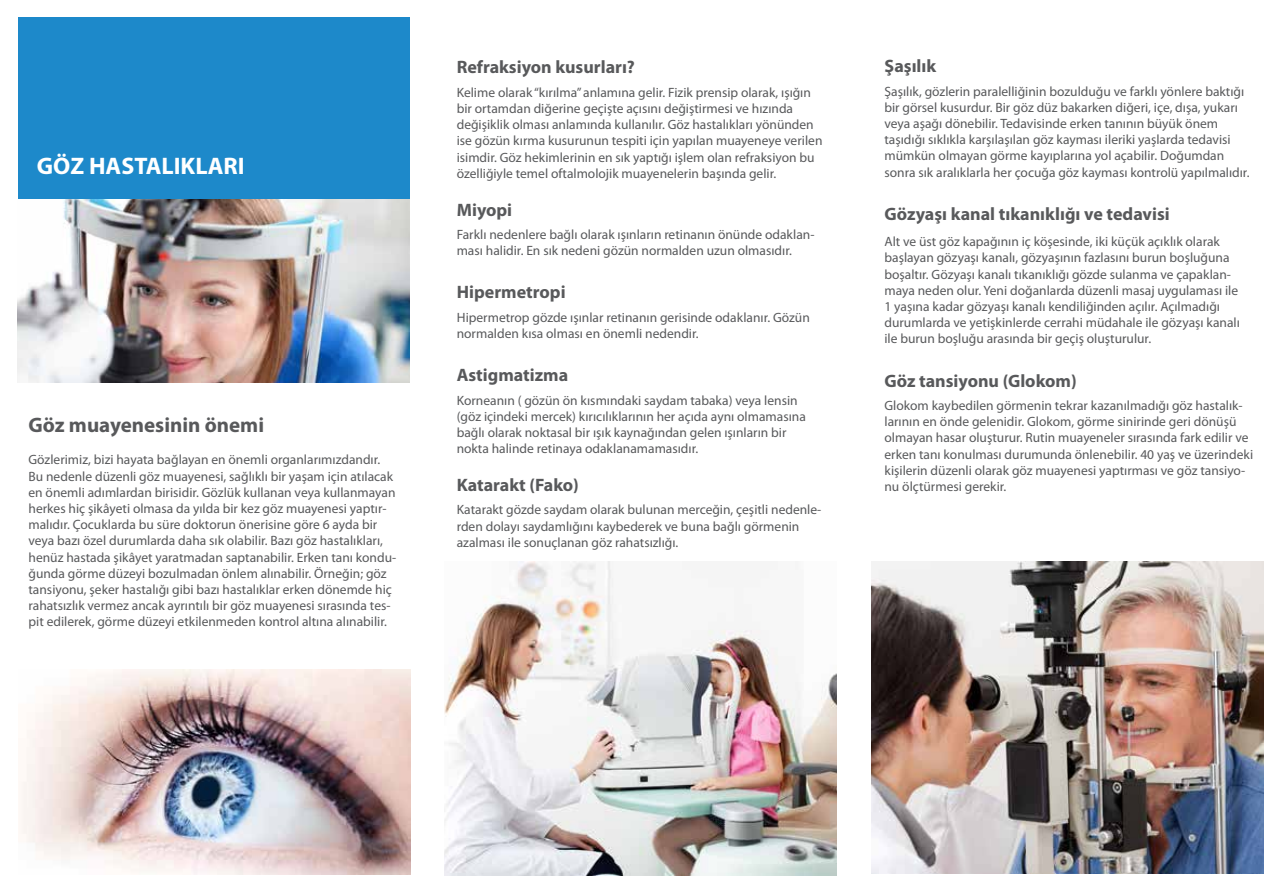
<style>
.page{position:relative;width:1281px;height:893px;background:#fff}
.page>*{position:absolute;margin:0;border:0;box-sizing:border-box;transform-origin:0 0}
.t1{font:700 24px "Myriad Pro";color:#fff}
.t2{font:700 21px "Myriad Pro";color:#58595b}
.t3{font:700 18px "Myriad Pro";color:#58595b}
.t4{font:13.5px/16.2px "Myriad Pro";color:#58595b}
</style>
<div class="page">
<div style="left:18px;top:17px;width:391px;height:182px;background:#1d89ca"></div>
<img style="left:18px;top:199px;width:391px;height:183px">
<img style="left:21px;top:669px;width:389px;height:205px">
<img style="left:445px;top:562px;width:391px;height:314px">
<img style="left:871px;top:561px;width:392px;height:312px">
<h1 class="t1" style="left:37px;top:151px;width:209px">GÖZ HASTALIKLARI</h1>
<h2 class="t2" style="left:29px;top:411px;width:237px">Göz muayenesinin önemi</h2>
<p class="t4" style="left:29px;top:452px;width:369px">Gözlerimiz, bizi hayata bağlayan en önemli organlarımızdandır.<br>Bu nedenle düzenli göz muayenesi, sağlıklı bir yaşam için atılacak en önemli adımlardan birisidir. Gözlük kullanan veya kullanmayan herkes hiç şikâyeti olmasa da yılda bir kez göz muayenesi yaptır&shy;malıdır. Çocuklarda bu süre doktorun önerisine göre 6 ayda bir veya bazı özel durumlarda daha sık olabilir. Bazı göz hastalıkları, henüz hastada şikâyet yaratmadan saptanabilir. Erken tanı kondu&shy;ğunda görme düzeyi bozulmadan önlem alınabilir. Örneğin; göz tansiyonu, şeker hastalığı gibi bazı hastalıklar erken dönemde hiç rahatsızlık vermez ancak ayrıntılı bir göz muayenesi sırasında tes&shy;pit edilerek, görme düzeyi etkilenmeden kontrol altına alınabilir.</p>
<h3 class="t3" style="left:457px;top:56px;width:180px">Refraksiyon kusurları?</h3>
<p class="t4" style="left:457px;top:84px;width:367px">Kelime olarak “kırılma” anlamına gelir. Fizik prensip olarak, ışığın bir ortamdan diğerine geçişte açısını değiştirmesi ve hızında değişiklik olması anlamında kullanılır. Göz hastalıkları yönünden ise gözün kırma kusurunun tespiti için yapılan muayeneye verilen isimdir. Göz hekimlerinin en sık yaptığı işlem olan refraksiyon bu özelliğiyle temel oftalmolojik muayenelerin başında gelir.</p>
<h3 class="t3" style="left:457px;top:198px;width:57px">Miyopi</h3>
<p class="t4" style="left:457px;top:226px;width:359px">Farklı nedenlere bağlı olarak ışınların retinanın önünde odaklan&shy;ması halidir. En sık nedeni gözün normalden uzun olmasıdır.</p>
<h3 class="t3" style="left:457px;top:281px;width:110px">Hipermetropi</h3>
<p class="t4" style="left:457px;top:309px;width:355px">Hipermetrop gözde ışınlar retinanın gerisinde odaklanır. Gözün normalden kısa olması en önemli nedendir.</p>
<h3 class="t3" style="left:457px;top:363px;width:113px">Astigmatizma</h3>
<p class="t4" style="left:457px;top:392px;width:351px">Korneanın ( gözün ön kısmındaki saydam tabaka) veya lensin (göz içindeki mercek) kırıcılıklarının her açıda aynı olmamasına bağlı olarak noktasal bir ışık kaynağından gelen ışınların bir nokta halinde retinaya odaklanamamasıdır.</p>
<h3 class="t3" style="left:457px;top:473px;width:124px">Katarakt (Fako)</h3>
<p class="t4" style="left:457px;top:501px;width:366px">Katarakt gözde saydam olarak bulunan merceğin, çeşitli nedenle&shy;rden dolayı saydamlığını kaybederek ve buna bağlı görmenin azalması ile sonuçlanan göz rahatsızlığı.</p>
<h3 class="t3" style="left:884px;top:54px;width:53px">Şaşılık</h3>
<p class="t4" style="left:884px;top:83px;width:366px">Şaşılık, gözlerin paralelliğinin bozulduğu ve farklı yönlere baktığı bir görsel kusurdur. Bir göz düz bakarken diğeri, içe, dışa, yukarı veya aşağı dönebilir. Tedavisinde erken tanının büyük önem taşıdığı sıklıkla karşılaşılan göz kayması ileriki yaşlarda tedavisi mümkün olmayan görme kayıplarına yol açabilir. Doğumdan sonra sık aralıklarla her çocuğa göz kayması kontrolü yapılmalıdır.</p>
<h3 class="t3" style="left:884px;top:202px;width:287px">Gözyaşı kanal tıkanıklığı ve tedavisi</h3>
<p class="t4" style="left:884px;top:233px;width:357px">Alt ve üst göz kapağının iç köşesinde, iki küçük açıklık olarak başlayan gözyaşı kanalı, gözyaşının fazlasını burun boşluğuna boşaltır. Gözyaşı kanalı tıkanıklığı gözde sulanma ve çapaklan&shy;maya neden olur. Yeni doğanlarda düzenli masaj uygulaması ile 1 yaşına kadar gözyaşı kanalı kendiliğinden açılır. Açılmadığı durumlarda ve yetişkinlerde cerrahi müdahale ile gözyaşı kanalı ile burun boşluğu arasında bir geçiş oluşturulur.</p>
<h3 class="t3" style="left:884px;top:369px;width:194px">Göz tansiyonu (Glokom)</h3>
<p class="t4" style="left:884px;top:397px;width:370px">Glokom kaybedilen görmenin tekrar kazanılmadığı göz hastalık&shy;larının en önde gelenidir. Glokom, görme sinirinde geri dönüşü olmayan hasar oluşturur. Rutin muayeneler sırasında fark edilir ve erken tanı konulması durumunda önlenebilir. 40 yaş ve üzerindeki kişilerin düzenli olarak göz muayenesi yaptırması ve göz tansiyo&shy;nu ölçtürmesi gerekir.</p>
</div>
